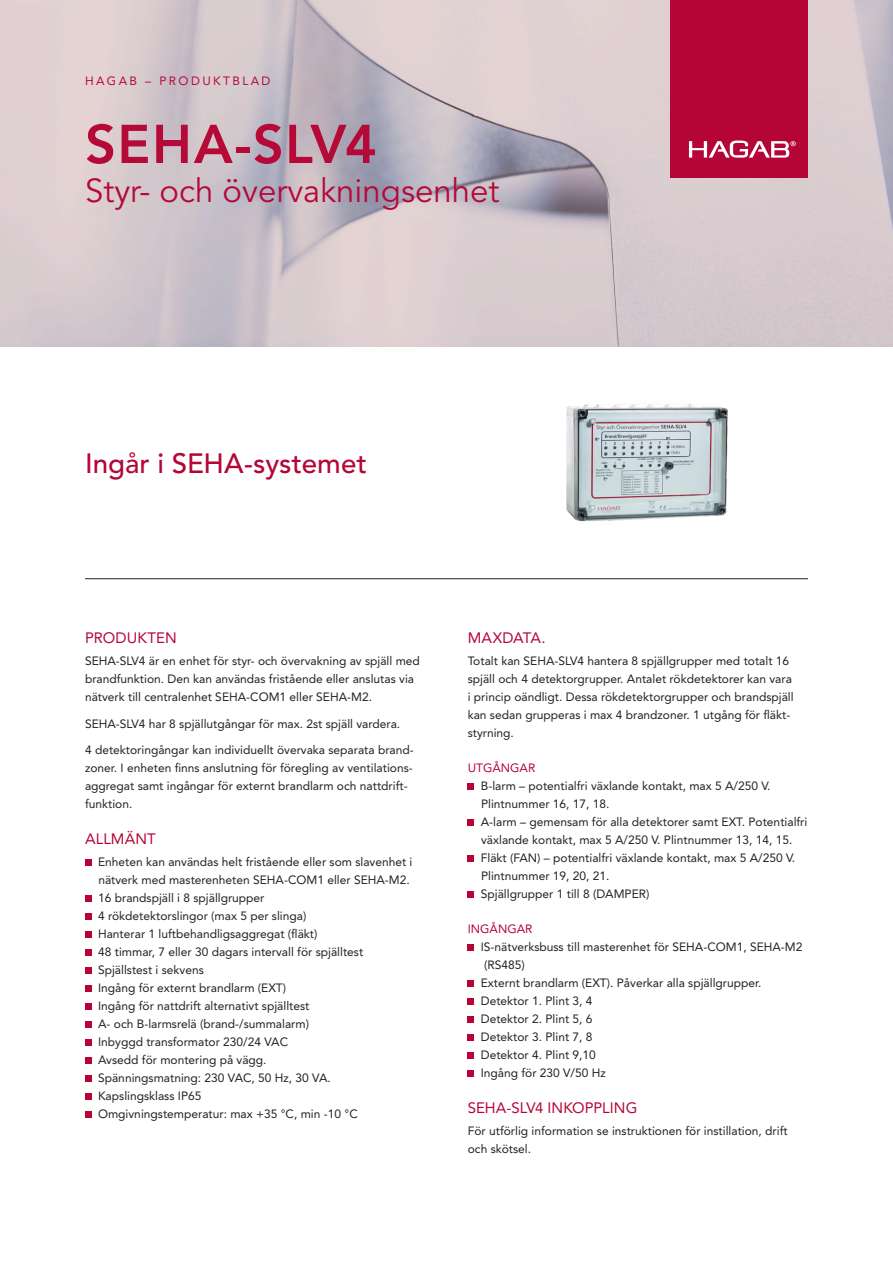
<style>
.page{position:relative;width:893px;height:1263px;background:#fff}
.page>*{position:absolute;margin:0;border:0;box-sizing:border-box;transform-origin:0 0}
.t1{font:800 54px "Avenir LT Std";letter-spacing:.025em;color:#b50938}
.t2{font:33px "Avenir LT Std";color:#b50938}
.Datablad_-_mellanrubrik{font:500 27.75px "Avenir LT Std";color:#b50536}
.Datablad_-_mellanrubrik-2{font:15px "Avenir LT Std";letter-spacing:.005em;color:#b50536}
.Datablad_-_brödtext{font:12px/18px "Avenir LT Std";color:#231f20}
.Datablad_-_brödtext_avstånd_efter{font:12px/18px "Avenir LT Std";color:#231f20}
.t3{font:12px "Avenir LT Std";letter-spacing:.2em;color:#b50938}
.Datablad_mellanrubrik_-_liten{font:12px "Avenir LT Std";color:#b50536}
</style>
<div class="page">
<svg style="left:0;top:0;width:893px;height:347px;background:#d1c5ca"></svg>
<div style="left:670px;top:0;width:138px;height:178px;background:#b50536"></div>
<svg style="left:689px;top:141px;width:107px;height:17px"></svg>
<hr style="left:85px;top:578px;width:723px;height:1px;background:#231f20">
<img style="left:488px;top:312px;width:300px;height:268px">
<div style="left:85px;top:859px;width:6px;height:7px;background:#b50536"></div>
<div style="left:85px;top:895px;width:6px;height:7px;background:#b50536"></div>
<div style="left:85px;top:913px;width:6px;height:7px;background:#b50536"></div>
<div style="left:85px;top:931px;width:6px;height:7px;background:#b50536"></div>
<div style="left:85px;top:949px;width:6px;height:7px;background:#b50536"></div>
<div style="left:85px;top:967px;width:6px;height:7px;background:#b50536"></div>
<div style="left:85px;top:985px;width:6px;height:7px;background:#b50536"></div>
<div style="left:85px;top:1003px;width:6px;height:7px;background:#b50536"></div>
<div style="left:85px;top:1021px;width:6px;height:7px;background:#b50536"></div>
<div style="left:85px;top:1039px;width:6px;height:7px;background:#b50536"></div>
<div style="left:85px;top:1057px;width:6px;height:7px;background:#b50536"></div>
<div style="left:85px;top:1075px;width:6px;height:7px;background:#b50536"></div>
<div style="left:85px;top:1093px;width:6px;height:7px;background:#b50536"></div>
<div style="left:85px;top:1111px;width:6px;height:7px;background:#b50536"></div>
<svg style="left:468px;top:784px;width:6px;height:6px"></svg>
<svg style="left:468px;top:820px;width:6px;height:6px"></svg>
<svg style="left:468px;top:856px;width:6px;height:6px"></svg>
<svg style="left:468px;top:892px;width:6px;height:6px"></svg>
<svg style="left:468px;top:945px;width:6px;height:6px"></svg>
<svg style="left:468px;top:981px;width:6px;height:6px"></svg>
<svg style="left:468px;top:999px;width:6px;height:6px"></svg>
<svg style="left:468px;top:1017px;width:6px;height:6px"></svg>
<svg style="left:468px;top:1035px;width:6px;height:6px"></svg>
<svg style="left:468px;top:1053px;width:6px;height:6px"></svg>
<svg style="left:468px;top:1071px;width:6px;height:6px"></svg>
<p class="t3" style="left:85px;top:74px;width:187px">HAGAB – PRODUKTBLAD</p>
<h1 class="t1" style="left:85px;top:112px;width:293px">SEHA-SLV4</h1>
<h2 class="t2" style="left:85px;top:172px;width:416px">Styr- och övervakningsenhet</h2>
<p class="Datablad_-_mellanrubrik" style="left:85px;top:447px;width:283px">Ingår i SEHA-systemet</p>
<p class="Datablad_-_mellanrubrik-2" style="left:85px;top:629px;width:93px">PRODUKTEN</p>
<p class="Datablad_-_brödtext_avstånd_efter" style="left:85px;top:652px;width:336px">SEHA-SLV4 är en enhet för styr- och övervakning av spjäll med brandfunktion. Den kan användas fristående eller anslutas via nätverk till centralenhet SEHA-COM1 eller SEHA-M2.</p>
<p class="Datablad_-_brödtext_avstånd_efter" style="left:85px;top:714px;width:317px">SEHA-SLV4 har 8 spjällutgångar för max. 2st spjäll vardera.</p>
<p class="Datablad_-_brödtext_avstånd_efter" style="left:85px;top:741px;width:329px">4 detektoringångar kan individuellt övervaka separata brand&shy;zoner. I enheten finns anslutning för föregling av ventilations&shy;aggregat samt ingångar för externt brandlarm och nattdrift&shy;funktion.</p>
<p class="Datablad_-_mellanrubrik-2" style="left:85px;top:830px;width:72px">ALLMÄNT</p>
<p class="Datablad_-_brödtext" style="left:98px;top:853px;width:316px">Enheten kan användas helt fristående eller som slavenhet i nätverk med masterenheten SEHA-COM1 eller SEHA-M2.</p>
<p class="Datablad_-_brödtext" style="left:98px;top:889px;width:168px">16 brandspjäll i 8 spjällgrupper</p>
<p class="Datablad_-_brödtext" style="left:98px;top:907px;width:210px">4 rökdetektorslingor (max 5 per slinga)</p>
<p class="Datablad_-_brödtext" style="left:98px;top:925px;width:221px">Hanterar 1 luftbehandligsaggregat (fläkt)</p>
<p class="Datablad_-_brödtext" style="left:98px;top:943px;width:267px">48 timmar, 7 eller 30 dagars intervall för spjälltest</p>
<p class="Datablad_-_brödtext" style="left:98px;top:961px;width:107px">Spjällstest i sekvens</p>
<p class="Datablad_-_brödtext" style="left:98px;top:979px;width:190px">Ingång för externt brandlarm (EXT)</p>
<p class="Datablad_-_brödtext" style="left:98px;top:997px;width:213px">Ingång för nattdrift alternativt spjälltest</p>
<p class="Datablad_-_brödtext" style="left:98px;top:1015px;width:212px">A- och B-larmsrelä (brand-/summalarm)</p>
<p class="Datablad_-_brödtext" style="left:98px;top:1033px;width:192px">Inbyggd transformator 230/24 VAC</p>
<p class="Datablad_-_brödtext" style="left:98px;top:1051px;width:170px">Avsedd för montering på vägg.</p>
<p class="Datablad_-_brödtext" style="left:98px;top:1069px;width:234px">Spänningsmatning: 230 VAC, 50 Hz, 30 VA.</p>
<p class="Datablad_-_brödtext" style="left:98px;top:1087px;width:105px">Kapslingsklass IP65</p>
<p class="Datablad_-_brödtext_avstånd_efter" style="left:98px;top:1105px;width:261px">Omgivningstemperatur: max +35 °C, min -10 °C</p>
<p class="Datablad_-_mellanrubrik-2" style="left:468px;top:629px;width:79px">MAXDATA.</p>
<p class="Datablad_-_brödtext_avstånd_efter" style="left:468px;top:652px;width:327px">Totalt kan SEHA-SLV4 hantera 8 spjällgrupper med totalt 16 spjäll och 4 detektorgrupper. Antalet rökdetektorer kan vara i princip oändligt. Dessa rökdetektorgrupper och brandspjäll kan sedan grupperas i max 4 brandzoner. 1 utgång för fläkt&shy;styrning.</p>
<p class="Datablad_mellanrubrik_-_liten" style="left:468px;top:761px;width:69px">UTGÅNGAR</p>
<p class="Datablad_-_brödtext" style="left:481px;top:777px;width:291px">B-larm – potentialfri växlande kontakt, max 5 A/250 V.<br>Plintnummer 16, 17, 18.</p>
<p class="Datablad_-_brödtext" style="left:481px;top:813px;width:328px">A-larm – gemensam för alla detektorer samt EXT. Potentialfri växlande kontakt, max 5 A/250 V. Plintnummer 13, 14, 15.</p>
<p class="Datablad_-_brödtext" style="left:481px;top:849px;width:316px">Fläkt (FAN) – potentialfri växlande kontakt, max 5 A/250 V.<br>Plintnummer 19, 20, 21.</p>
<p class="Datablad_-_brödtext_avstånd_efter" style="left:481px;top:885px;width:170px">Spjällgrupper 1 till 8 (DAMPER)</p>
<p class="Datablad_mellanrubrik_-_liten" style="left:468px;top:922px;width:66px">INGÅNGAR</p>
<p class="Datablad_-_brödtext" style="left:481px;top:938px;width:323px">IS-nätverksbuss till masterenhet för SEHA-COM1, SEHA-M2 (RS485)</p>
<p class="Datablad_-_brödtext" style="left:481px;top:974px;width:282px">Externt brandlarm (EXT). Påverkar alla spjällgrupper.</p>
<p class="Datablad_-_brödtext" style="left:481px;top:992px;width:113px">Detektor 1. Plint 3, 4</p>
<p class="Datablad_-_brödtext" style="left:481px;top:1010px;width:113px">Detektor 2. Plint 5, 6</p>
<p class="Datablad_-_brödtext" style="left:481px;top:1028px;width:113px">Detektor 3. Plint 7, 8</p>
<p class="Datablad_-_brödtext" style="left:481px;top:1046px;width:117px">Detektor 4. Plint 9,10</p>
<p class="Datablad_-_brödtext_avstånd_efter" style="left:481px;top:1064px;width:126px">Ingång för 230 V/50 Hz</p>
<p class="Datablad_-_mellanrubrik-2" style="left:468px;top:1099px;width:171px">SEHA-SLV4 INKOPPLING</p>
<p class="Datablad_-_brödtext_avstånd_efter" style="left:468px;top:1122px;width:321px">För utförlig information se instruktionen för instillation, drift och skötsel.</p>
</div>
